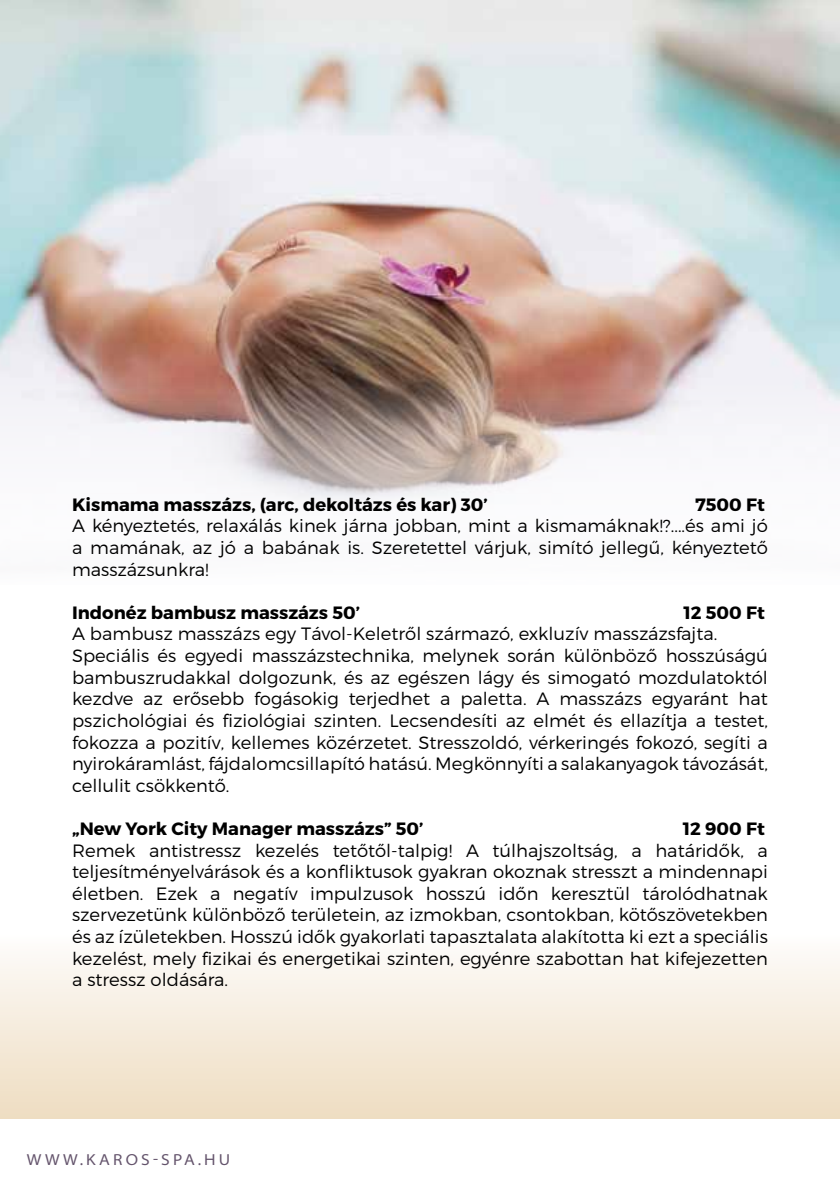
<style>
.page{position:relative;width:840px;height:1191px;background:#fff}
.page>*{position:absolute;margin:0;border:0;box-sizing:border-box;transform-origin:0 0}
.t1{font:300 17.8px/21.6px "Montserrat";color:#000;text-align:justify}
.t2{font:700 17.8px "Montserrat";color:#000}
.t3{font:semi-expanded 16px "Myriad Pro";letter-spacing:.2em;color:#64546c}
</style>
<div class="page">
<div style="left:0;top:935px;width:839px;height:184px;background:linear-gradient(to bottom,#fdfcfb,#eeddc1)"></div>
<img style="left:0;top:0;width:839px;height:502px">
<p class="t2" style="left:72px;top:493px;width:417px">Kismama masszázs, (arc, dekoltázs és kar) 30’</p>
<p class="t2" style="left:694px;top:493px;width:71px">7500 Ft</p>
<p class="t1" style="left:72px;top:515px;width:697px">A kényeztetés, relaxálás kinek járna jobban, mint a kismamáknak!?....és ami jó a mamának, az jó a babának is. Szeretettel várjuk, simító jellegű, kényeztető masszázsunkra!</p>
<p class="t2" style="left:72px;top:601px;width:289px">Indonéz bambusz masszázs 50’</p>
<p class="t2" style="left:683px;top:601px;width:83px">12 500 Ft</p>
<p class="t1" style="left:72px;top:623px;width:697px;text-align:left">A bambusz masszázs egy Távol-Keletről származó, exkluzív masszázsfajta.<br>Speciális és egyedi masszázstechnika, melynek során különböző hosszúságú bambuszrudakkal dolgozunk, és az egészen lágy és simogató mozdulatoktól kezdve az erősebb fogásokig terjedhet a paletta. A masszázs egyaránt hat pszichológiai és fiziológiai szinten. Lecsendesíti az elmét és ellazítja a testet, fokozza a pozitív, kellemes közérzetet. Stresszoldó, vérkeringés fokozó, segíti a nyirokáramlást, fájdalomcsillapító hatású. Megkönnyíti a salakanyagok távozását, cellulit csökkentő.</p>
<p class="t2" style="left:72px;top:817px;width:353px">„New York City Manager masszázs” 50’</p>
<p class="t2" style="left:682px;top:817px;width:83px">12 900 Ft</p>
<p class="t1" style="left:72px;top:839px;width:697px">Remek antistressz kezelés tetőtől-talpig! A túlhajszoltság, a határidők, a teljesítményelvárások és a konfliktusok gyakran okoznak stresszt a mindennapi életben. Ezek a negatív impulzusok hosszú időn keresztül tárolódhatnak szervezetünk különböző területein, az izmokban, csontokban, kötőszövetekben és az ízületekben. Hosszú idők gyakorlati tapasztalata alakította ki ezt a speciális kezelést, mely fizikai és energetikai szinten, egyénre szabottan hat kifejezetten a stressz oldására.</p>
<p class="t3" style="left:27px;top:1150px;width:205px">WWW.KAROS-SPA.HU</p>
</div>
